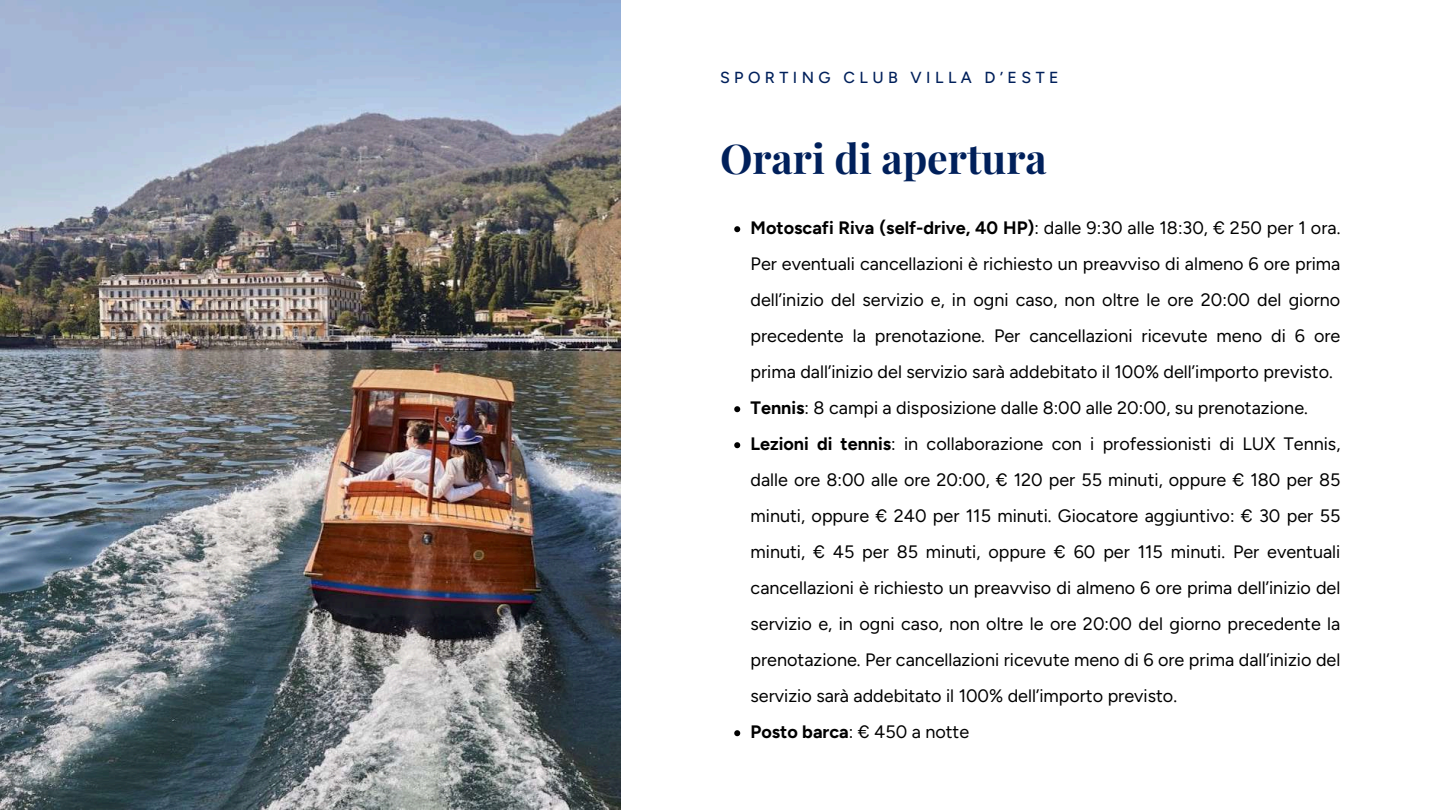
<style>
.page{position:relative;width:1440px;height:810px;background:#fff}
.page>*{position:absolute;margin:0;border:0;box-sizing:border-box;transform-origin:0 0}
.t1{font:700 41px "Playfair Display";color:#00205b}
.t2{font:18px/36px "Figtree";color:#000}
.t3{font:500 16px "Figtree";letter-spacing:.28em;color:#00205b}
.s1{font-weight:700}
</style>
<div class="page">
<img style="left:0;top:0;width:620px;height:810px">
<svg style="left:734px;top:226px;width:6px;height:6px"></svg>
<svg style="left:734px;top:406px;width:6px;height:6px"></svg>
<svg style="left:734px;top:442px;width:6px;height:6px"></svg>
<svg style="left:734px;top:730px;width:6px;height:6px"></svg>
<p class="t3" style="left:720px;top:67px;width:340px">SPORTING CLUB VILLA D’ESTE</p>
<h1 class="t1" style="left:720px;top:130px;width:328px">Orari di apertura</h1>
<p class="t2" style="left:751px;top:210px;width:591px"><span class="s1">Motoscafi Riva (self-drive, 40 HP)</span>: dalle 9:30 alle 18:30, € 250 per 1 ora.<br>Per eventuali cancellazioni è richiesto un preavviso di almeno 6 ore prima dell’inizio del servizio e, in ogni caso, non oltre le ore 20:00 del giorno precedente la prenotazione. Per cancellazioni ricevute meno di 6 ore prima dall’inizio del servizio sarà addebitato il 100% dell’importo previsto.<br><span class="s1">Tennis</span>: 8 campi a disposizione dalle 8:00 alle 20:00, su prenotazione.<br><span class="s1">Lezioni di tennis</span>: in collaborazione con i professionisti di LUX Tennis, dalle ore 8:00 alle ore 20:00, € 120 per 55 minuti, oppure € 180 per 85 minuti, oppure € 240 per 115 minuti. Giocatore aggiuntivo: € 30 per 55 minuti, € 45 per 85 minuti, oppure € 60 per 115 minuti. Per eventuali cancellazioni è richiesto un preavviso di almeno 6 ore prima dell’inizio del servizio e, in ogni caso, non oltre le ore 20:00 del giorno precedente la prenotazione. Per cancellazioni ricevute meno di 6 ore prima dall’inizio del servizio sarà addebitato il 100% dell’importo previsto.<br><span class="s1">Posto barca</span>: € 450 a notte</p>
</div>
